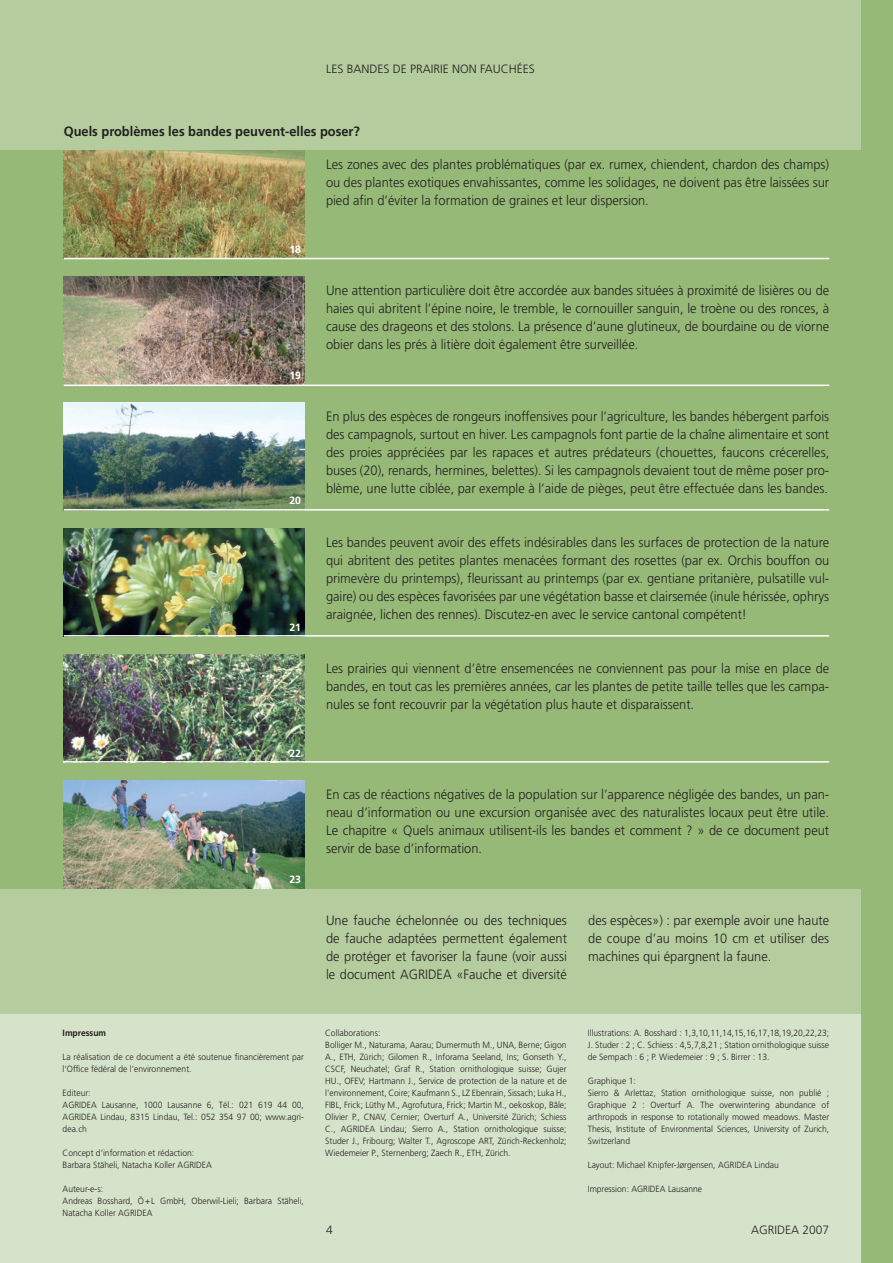
<style>
.page{position:relative;width:893px;height:1263px;background:#b5cc9e}
.page>*{position:absolute;margin:0;border:0;box-sizing:border-box;transform-origin:0 0}
.t1{font:300 13.5px/18px "Frutiger";color:#231f20;text-align:justify;scale:.95 1}
.t2{font:700 13.5px "Frutiger";color:#231f20;scale:.95 1}
.t3{font:300 12px "Frutiger";color:#231f20}
.t4{font:700 10.5px "Frutiger";color:#fff}
.t5{font:300 9px/12px "Frutiger";color:#231f20;text-align:justify;scale:.95 1}
.t6{font:700 9px "Frutiger";color:#231f20;scale:.95 1}
</style>
<div class="page">
<div style="left:0;top:151px;width:893px;height:738px;background:#96b977"></div>
<img style="left:64px;top:151px;width:241px;height:107px">
<img style="left:64px;top:277px;width:241px;height:108px">
<img style="left:64px;top:403px;width:241px;height:106px">
<img style="left:64px;top:529px;width:241px;height:106px">
<img style="left:64px;top:655px;width:241px;height:106px">
<img style="left:64px;top:781px;width:241px;height:108px">
<div style="left:0;top:1015px;width:893px;height:248px;background:#d6e3cb"></div>
<div style="left:861px;top:0;width:32px;height:1263px;background:#96b977"></div>
<hr style="left:64px;top:258px;width:765px;height:1px;background:#fff">
<hr style="left:64px;top:385px;width:765px;height:1px;background:#fff">
<hr style="left:64px;top:509px;width:765px;height:2px;background:#fff">
<hr style="left:64px;top:761px;width:765px;height:2px;background:#fff">
<hr style="left:64px;top:635px;width:765px;height:2px;background:#fff">
<p class="t3" style="left:326px;top:62px;width:210px">LES BANDES DE PRAIRIE NON FAUCHÉES</p>
<p class="t2" style="left:64px;top:123px;width:313px">Quels problèmes les bandes peuvent-elles poser?</p>
<p class="t1" style="left:326px;top:155px;width:531px">Les zones avec des plantes problématiques (par ex. rumex, chiendent, chardon des champs) ou des plantes exotiques envahissantes, comme les solidages, ne doivent pas être laissées sur pied afin d’éviter la formation de graines et leur dispersion.</p>
<p class="t4" style="left:289px;top:243px;width:13px">18</p>
<p class="t4" style="left:289px;top:369px;width:13px">19</p>
<p class="t4" style="left:289px;top:495px;width:13px">20</p>
<p class="t4" style="left:289px;top:621px;width:13px">21</p>
<p class="t4" style="left:289px;top:747px;width:13px">22</p>
<p class="t4" style="left:289px;top:873px;width:13px">23</p>
<p class="t6" style="left:63px;top:1027px;width:47px">Impressum</p>
<p class="t5" style="left:63px;top:1051px;width:256px">La réalisation de ce document a été soutenue financièrement par l’Office fédéral de l’environnement.</p>
<p class="t5" style="left:63px;top:1087px;width:31px">Editeur:</p>
<p class="t5" style="left:63px;top:1099px;width:256px">AGRIDEA Lausanne, 1000 Lausanne 6, Tél.: 021 619 44 00, AGRIDEA Lindau, 8315 Lindau, Tel.: 052 354 97 00; www.agri&shy;dea.ch</p>
<p class="t5" style="left:63px;top:1147px;width:140px">Concept d’information et rédaction:</p>
<p class="t5" style="left:63px;top:1159px;width:159px">Barbara Stäheli, Natacha Koller AGRIDEA</p>
<p class="t5" style="left:63px;top:1183px;width:44px">Auteur-e-s:</p>
<p class="t5" style="left:63px;top:1195px;width:256px">Andreas Bosshard, Ö+L GmbH, Oberwil-Lieli; Barbara Stäheli,<br>Natacha Koller AGRIDEA</p>
<p class="t1" style="left:326px;top:281px;width:531px">Une attention particulière doit être accordée aux bandes situées à proximité de lisières ou de haies qui abritent l’épine noire, le tremble, le cornouiller sanguin, le troène ou des ronces, à cause des drageons et des stolons. La présence d’aune glutineux, de bourdaine ou de viorne obier dans les prés à litière doit également être surveillée.</p>
<p class="t1" style="left:326px;top:407px;width:531px">En plus des espèces de rongeurs inoffensives pour l’agriculture, les bandes hébergent parfois des campagnols, surtout en hiver. Les campagnols font partie de la chaîne alimentaire et sont des proies appréciées par les rapaces et autres prédateurs (chouettes, faucons crécerelles, buses (20), renards, hermines, belettes). Si les campagnols devaient tout de même poser pro&shy;blème, une lutte ciblée, par exemple à l’aide de pièges, peut être effectuée dans les bandes.</p>
<p class="t1" style="left:326px;top:533px;width:531px">Les bandes peuvent avoir des effets indésirables dans les surfaces de protection de la nature qui abritent des petites plantes menacées formant des rosettes (par ex. Orchis bouffon ou primevère du printemps), fleurissant au printemps (par ex. gentiane pritanière, pulsatille vul&shy;gaire) ou des espèces favorisées par une végétation basse et clairsemée (inule hérissée, ophrys araignée, lichen des rennes). Discutez-en avec le service cantonal compétent!</p>
<p class="t1" style="left:326px;top:659px;width:531px">Les prairies qui viennent d’être ensemencées ne conviennent pas pour la mise en place de bandes, en tout cas les premières années, car les plantes de petite taille telles que les campa&shy;nules se font recouvrir par la végétation plus haute et disparaissent.</p>
<p class="t1" style="left:326px;top:785px;width:531px">En cas de réactions négatives de la population sur l’apparence négligée des bandes, un pan&shy;neau d’information ou une excursion organisée avec des naturalistes locaux peut être utile.<br>Le chapitre « Quels animaux utilisent-ils les bandes et comment ? » de ce document peut servir de base d’information.</p>
<p class="t1" style="left:326px;top:911px;width:255px">Une fauche échelonnée ou des techniques de fauche adaptées permettent également de protéger et favoriser la faune (voir aussi le document AGRIDEA «Fauche et diversité</p>
<p class="t1" style="left:588px;top:911px;width:255px">des espèces») : par exemple avoir une haute de coupe d’au moins 10 cm et utiliser des machines qui épargnent la faune.</p>
<p class="t5" style="left:325px;top:1027px;width:60px">Collaborations:</p>
<p class="t5" style="left:325px;top:1039px;width:256px">Bolliger M., Naturama, Aarau; Dumermuth M., UNA, Berne; Gigon A., ETH, Zürich; Gilomen R., Inforama Seeland, Ins; Gonseth Y., CSCF, Neuchatel; Graf R., Station ornithologique suisse; Gujer HU., OFEV; Hartmann J., Service de protection de la nature et de l’environnement, Coire; Kaufmann S., LZ Ebenrain, Sissach; Luka H., FIBL, Frick; Lüthy M., Agrofutura, Frick; Martin M., oekoskop, Bâle; Olivier P., CNAV, Cernier; Overturf A., Université Zürich; Schiess C., AGRIDEA Lindau; Sierro A., Station ornithologique suisse; Studer J., Fribourg; Walter T., Agroscope ART, Zürich-Reckenholz; Wiedemeier P., Sternenberg; Zaech R., ETH, Zürich.</p>
<p class="t5" style="left:588px;top:1027px;width:256px">Illustrations: A. Bosshard : 1,3,10,11,14,15,16,17,18,19,20,22,23; J. Studer : 2 ; C. Schiess : 4,5,7,8,21 ; Station ornithologique suisse de Sempach : 6 ; P. Wiedemeier : 9 ; S. Birrer : 13.</p>
<p class="t5" style="left:588px;top:1075px;width:52px">Graphique 1:</p>
<p class="t5" style="left:588px;top:1087px;width:256px">Sierro &amp; Arlettaz, Station ornithologique suisse, non publié ; Graphique 2 : Overturf A. The overwintering abundance of arthropods in response to rotationally mowed meadows. Master Thesis, Institute of Environmental Sciences, University of Zurich, Switzerland</p>
<p class="t5" style="left:588px;top:1159px;width:203px">Layout: Michael Knipfer-Jørgensen, AGRIDEA Lindau</p>
<p class="t5" style="left:588px;top:1183px;width:122px">Impression: AGRIDEA Lausanne</p>
<p class="t3" style="left:326px;top:1223px;width:8px">4</p>
<p class="t3" style="left:751px;top:1223px;width:80px">AGRIDEA 2007</p>
</div>
